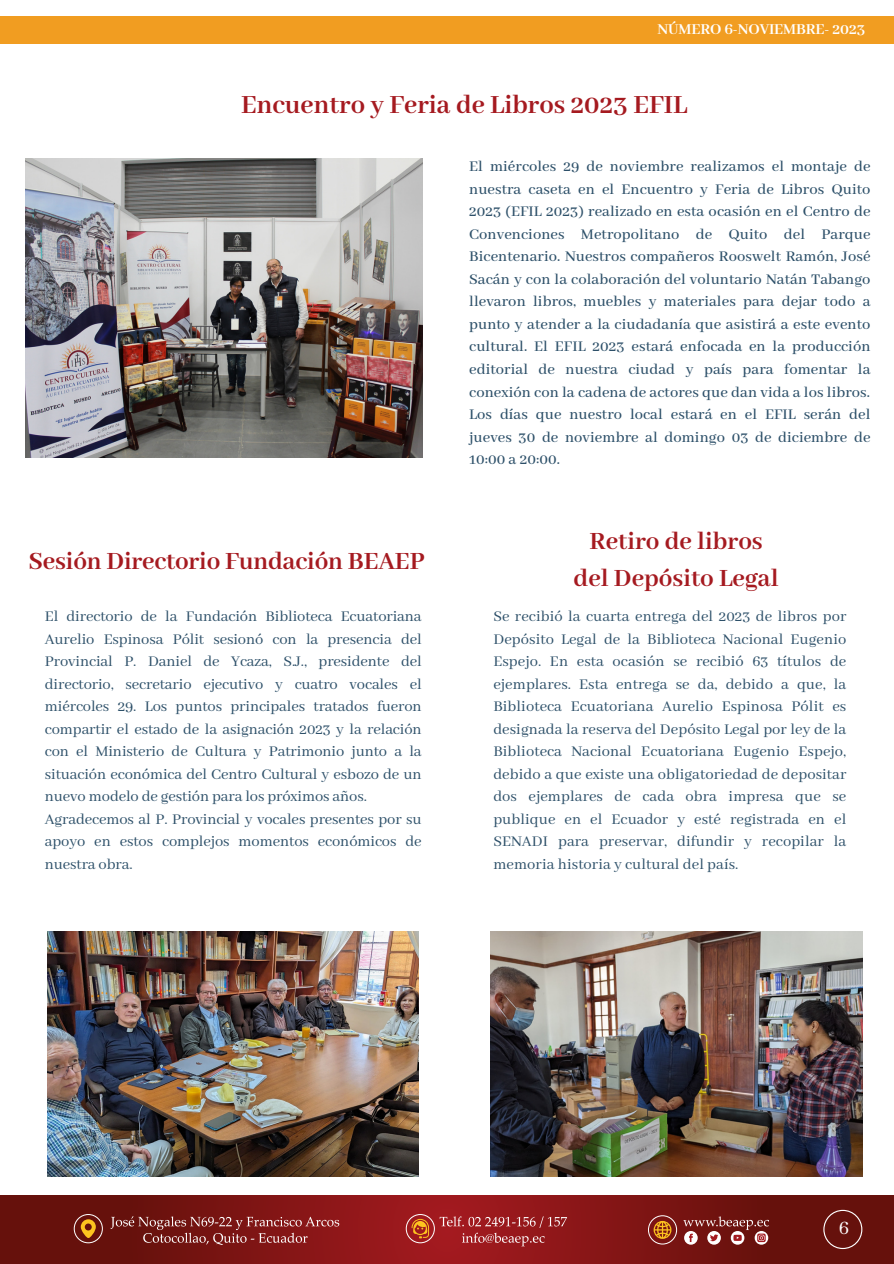
<style>
.page{position:relative;width:894px;height:1264px;background:#fff}
.page>*{position:absolute;margin:0;border:0;box-sizing:border-box;transform-origin:0 0}
.t1{font:700 28.5px "Abhaya Libre";color:#a51a20}
.t2{font:700 27px "Abhaya Libre";letter-spacing:-.005em;color:#a51a20}
.t3{font:21px "Abhaya Libre";color:#fff}
.t4{font:16.5px/22.5px "Abhaya Libre";letter-spacing:-.005em;color:#2d5069;text-align:justify}
.t5{font:500 16.5px/22.5px "Abhaya Libre";letter-spacing:.005em;color:#2d5069;text-align:justify}
.t6{font:700 16.5px "Abhaya Libre";letter-spacing:-.005em;color:#fff}
</style>
<div class="page">
<svg style="left:0;top:1195px;width:893px;height:68px;background:#7b1513"></svg>
<svg style="left:111px;top:1216px;width:228px;height:28px;background:#8b3331"></svg>
<svg style="left:439px;top:1216px;width:128px;height:30px;background:#a63438"></svg>
<div style="left:405px;top:1213px;width:30px;height:30px;border:1px solid #fff;border-radius:50%"></div>
<svg style="left:411px;top:1218px;width:18px;height:20px"></svg>
<div style="left:647px;top:1215px;width:30px;height:29px;border:1px solid #fff;border-radius:50%"></div>
<svg style="left:653px;top:1220px;width:18px;height:18px"></svg>
<div style="left:74px;top:1213px;width:29px;height:30px;border:1px solid #fff;border-radius:50%"></div>
<svg style="left:81px;top:1219px;width:15px;height:19px"></svg>
<svg style="left:684px;top:1230px;width:13px;height:14px"></svg>
<div style="left:730px;top:1230px;width:14px;height:14px;background:#fff;border-radius:50%"></div>
<svg style="left:707px;top:1230px;width:13px;height:14px"></svg>
<svg style="left:754px;top:1230px;width:14px;height:14px"></svg>
<svg style="left:683px;top:1216px;width:85px;height:25px;background:#934947"></svg>
<div style="left:823px;top:1209px;width:39px;height:39px;border:1px solid #fff;border-radius:50%"></div>
<div style="left:0;top:16px;width:893px;height:27px;background:#f19d21"></div>
<img style="left:490px;top:931px;width:371px;height:245px">
<img style="left:47px;top:931px;width:372px;height:245px">
<img style="left:26px;top:158px;width:396px;height:300px">
<p class="t6" style="left:657px;top:20px;width:209px">NÚMERO 6-NOVIEMBRE- 2023</p>
<p class="t1" style="left:241px;top:89px;width:447px">Encuentro y Feria de Libros 2023 EFIL</p>
<p class="t2" style="left:29px;top:546px;width:397px">Sesión Directorio Fundación BEAEP</p>
<p class="t4" style="left:45px;top:606px;width:378px">El directorio de la Fundación Biblioteca Ecuatoriana Aurelio Espinosa Pólit sesionó con la presencia del Provincial P. Daniel de Ycaza, S.J., presidente del directorio, secretario ejecutivo y cuatro vocales el miércoles 29. Los puntos principales tratados fueron compartir el estado de la asignación 2023 y la relación con el Ministerio de Cultura y Patrimonio junto a la situación económica del Centro Cultural y esbozo de un nuevo modelo de gestión para los próximos años.</p>
<p class="t4" style="left:45px;top:808px;width:378px">Agradecemos al P. Provincial y vocales presentes por su apoyo en estos complejos momentos económicos de nuestra obra.</p>
<p class="t5" style="left:469px;top:156px;width:402px">El miércoles 29 de noviembre realizamos el montaje de nuestra caseta en el Encuentro y Feria de Libros Quito 2023 (EFIL 2023) realizado en esta ocasión en el Centro de Convenciones Metropolitano de Quito del Parque Bicentenario. Nuestros compañeros Rooswelt Ramón, José Sacán y con la colaboración del voluntario Natán Tabango llevaron libros, muebles y materiales para dejar todo a punto y atender a la ciudadanía que asistirá a este evento cultural. El EFIL 2023 estará enfocada en la producción editorial de nuestra ciudad y país para fomentar la conexión con la cadena de actores que dan vida a los libros.</p>
<p class="t5" style="left:469px;top:403px;width:402px">Los días que nuestro local estará en el EFIL serán del jueves 30 de noviembre al domingo 03 de diciembre de 10:00 a 20:00.</p>
<p class="t2" style="left:589px;top:526px;width:175px">Retiro de libros</p>
<p class="t2" style="left:573px;top:563px;width:207px">del Depósito Legal</p>
<p class="t4" style="left:493px;top:606px;width:354px">Se recibió la cuarta entrega del 2023 de libros por Depósito Legal de la Biblioteca Nacional Eugenio Espejo. En esta ocasión se recibió 63 títulos de ejemplares. Esta entrega se da, debido a que, la Biblioteca Ecuatoriana Aurelio Espinosa Pólit es designada la reserva del Depósito Legal por ley de la Biblioteca Nacional Ecuatoriana Eugenio Espejo, debido a que existe una obligatoriedad de depositar dos ejemplares de cada obra impresa que se publique en el Ecuador y esté registrada en el SENADI para preservar, difundir y recopilar la memoria historia y cultural del país.</p>
<p class="t3" style="left:838px;top:1216px;width:12px">6</p>
</div>
